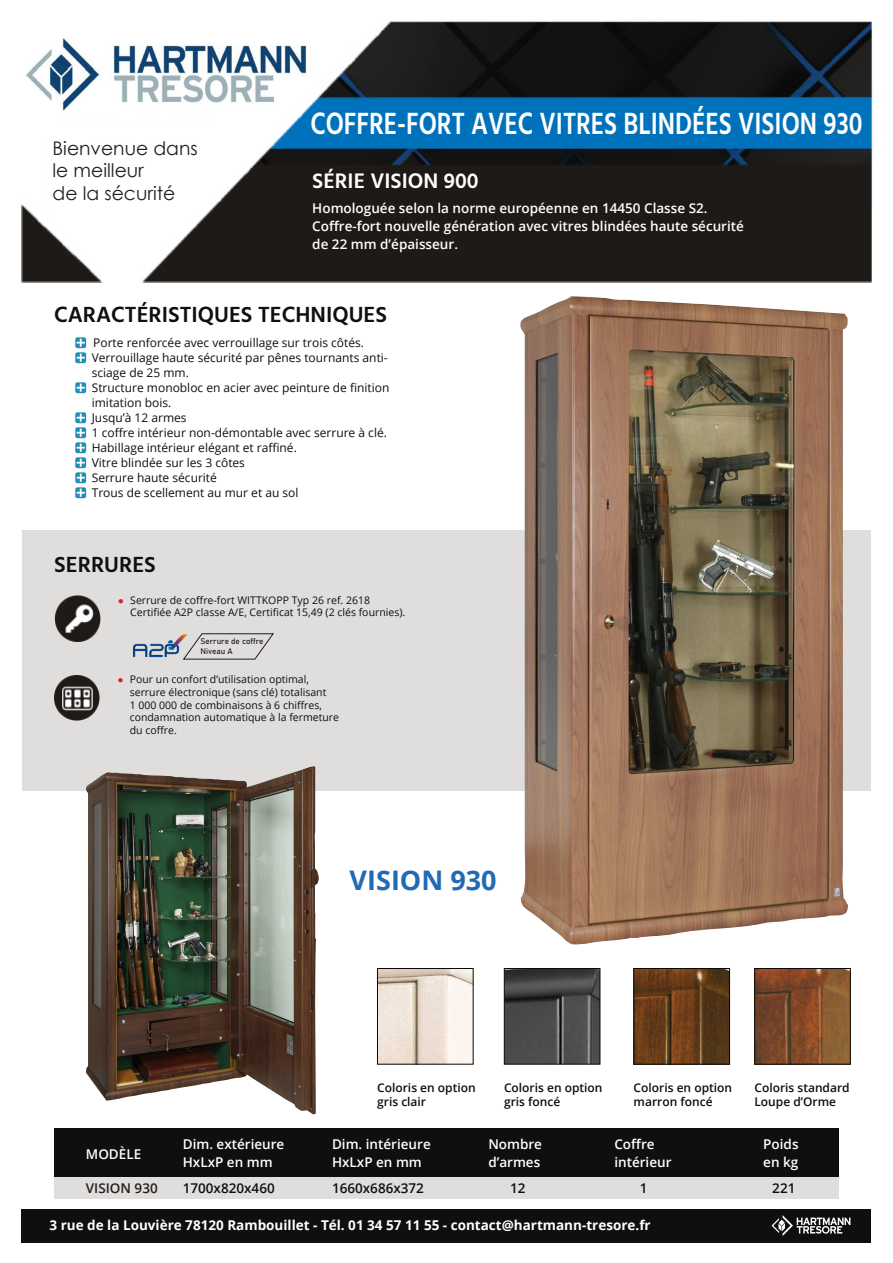
<style>
.page{position:relative;width:893px;height:1263px;background:#fff}
.page>*{position:absolute;margin:0;border:0;box-sizing:border-box;transform-origin:0 0}
.t1{font:600 31.5px "Hind Vadodara";color:#fff;scale:.8 1}
.t2{font:700 27px "Open Sans";color:#226ab4}
.t3{font:600 22.5px "Hind Vadodara";color:#0f0f0f}
.t4{font:600 21.6px "Hind Vadodara";color:#fff}
.t5{font:18.75px "Century Gothic";color:#231f20}
.t6{font:600 13.5px/18px "Open Sans";color:#fff}
.t7{font:700 13.5px "Open Sans";color:#fff}
.t8{font:600 13.5px "Open Sans";color:#0f0f0f}
.t9{font:600 13.5px "Open Sans";color:#211e1c}
.t10{font:12px/15px "Open Sans";color:#0f0f0f}
.t11{font:600 12px "Open Sans";color:#0f0f0f}
.t12{font:10.5px/12.6px "Open Sans";color:#0f0f0f}
.t13{font:8.1px "Bahnschrift";color:#231f20}
.s1{color:#d1232a}
</style>
<div class="page">
<div style="left:54px;top:1177px;width:785px;height:21px;background:#e0dedd"></div>
<div style="left:22px;top:530px;width:849px;height:261px;background:#e0dedd"></div>
<div style="left:21px;top:1209px;width:850px;height:33px;background:#0f0f0f"></div>
<img style="left:21px;top:21px;width:852px;height:261px">
<svg style="left:75px;top:337px;width:11px;height:11px"></svg>
<svg style="left:77px;top:339px;width:8px;height:8px"></svg>
<svg style="left:75px;top:352px;width:11px;height:11px"></svg>
<svg style="left:77px;top:354px;width:8px;height:8px"></svg>
<svg style="left:75px;top:382px;width:11px;height:11px"></svg>
<svg style="left:77px;top:384px;width:8px;height:8px"></svg>
<svg style="left:75px;top:412px;width:11px;height:11px"></svg>
<svg style="left:77px;top:414px;width:8px;height:8px"></svg>
<svg style="left:75px;top:427px;width:11px;height:11px"></svg>
<svg style="left:77px;top:429px;width:8px;height:8px"></svg>
<svg style="left:75px;top:442px;width:11px;height:11px"></svg>
<svg style="left:77px;top:444px;width:8px;height:8px"></svg>
<svg style="left:75px;top:457px;width:11px;height:11px"></svg>
<svg style="left:77px;top:459px;width:8px;height:8px"></svg>
<svg style="left:75px;top:472px;width:11px;height:11px"></svg>
<svg style="left:77px;top:474px;width:8px;height:8px"></svg>
<svg style="left:75px;top:487px;width:11px;height:11px"></svg>
<svg style="left:77px;top:489px;width:8px;height:8px"></svg>
<div style="left:54px;top:1128px;width:785px;height:49px;background:#0f0f0f"></div>
<img style="left:55px;top:596px;width:46px;height:45px">
<svg style="left:182px;top:633px;width:92px;height:27px"></svg>
<img style="left:133px;top:633px;width:60px;height:25px">
<img style="left:21px;top:26px;width:293px;height:93px">
<div style="left:53px;top:141px;width:154px;height:69px;background:#fff"></div>
<svg style="left:771px;top:1215px;width:79px;height:21px"></svg>
<img style="left:379px;top:970px;width:92px;height:92px">
<div style="left:377px;top:968px;width:96px;height:96px;border:1px solid #0a0a09"></div>
<img style="left:506px;top:970px;width:92px;height:92px">
<div style="left:504px;top:968px;width:96px;height:96px;border:1px solid #0a0a09"></div>
<img style="left:636px;top:970px;width:92px;height:92px">
<div style="left:634px;top:968px;width:96px;height:96px;border:1px solid #0a0a09"></div>
<img style="left:756px;top:970px;width:93px;height:92px">
<div style="left:754px;top:968px;width:97px;height:96px;border:1px solid #0a0a09"></div>
<img style="left:55px;top:675px;width:45px;height:46px">
<img style="left:520px;top:296px;width:328px;height:649px">
<img style="left:86px;top:766px;width:233px;height:348px">
<p class="t5" style="left:53px;top:135px;width:147px">Bienvenue dans</p>
<p class="t5" style="left:53px;top:157px;width:93px">le meilleur</p>
<p class="t5" style="left:53px;top:180px;width:124px">de la sécurité</p>
<p class="t1" style="left:310px;top:100px;width:691px">COFFRE-FORT AVEC VITRES BLINDÉES VISION 930</p>
<p class="t4" style="left:312px;top:164px;width:168px">SÉRIE VISION 900</p>
<p class="t6" style="left:312px;top:199px;width:397px">Homologuée selon la norme européenne en 14450 Classe S2.</p>
<p class="t6" style="left:312px;top:217px;width:433px">Coffre-fort nouvelle génération avec vitres blindées haute sécurité de 22 mm d’épaisseur.</p>
<p class="t3" style="left:54px;top:297px;width:335px">CARACTÉRISTIQUES TECHNIQUES</p>
<p class="t10" style="left:93px;top:335px;width:272px">Porte renforcée avec verrouillage sur trois côtés.</p>
<p class="t10" style="left:92px;top:350px;width:298px">Verrouillage haute sécurité par pênes tournants anti&shy;sciage de 25 mm.</p>
<p class="t10" style="left:92px;top:380px;width:299px">Structure monobloc en acier avec peinture de finition imitation bois.</p>
<p class="t10" style="left:92px;top:410px;width:96px">Jusqu’à 12 armes</p>
<p class="t10" style="left:92px;top:425px;width:297px">1 coffre intérieur non-démontable avec serrure à clé.</p>
<p class="t10" style="left:92px;top:440px;width:207px">Habillage intérieur elégant et raffiné.</p>
<p class="t10" style="left:92px;top:455px;width:155px">Vitre blindée sur les 3 côtes</p>
<p class="t10" style="left:92px;top:470px;width:127px">Serrure haute sécurité</p>
<p class="t10" style="left:92px;top:485px;width:208px">Trous de scellement au mur et au sol</p>
<p class="t3" style="left:54px;top:547px;width:103px">SERRURES</p>
<p class="t12" style="left:130px;top:593px;width:277px;text-indent:-12px"><span class="s1">●</span> Serrure de coffre-fort WITTKOPP Typ 26 ref. 2618<br>Certifiée A2P classe A/E, Certificat 15,49 (2 clés fournies).</p>
<p class="t13" style="left:200px;top:636px;width:65px">Serrure de coffre</p>
<p class="t13" style="left:200px;top:646px;width:34px">Niveau A</p>
<p class="t12" style="left:118px;top:673px;width:193px"><span class="s1">●</span> Pour un confort d’utilisation optimal,</p>
<p class="t12" style="left:130px;top:686px;width:198px">serrure électronique (sans clé) totalisant</p>
<p class="t12" style="left:130px;top:698px;width:194px">1 000 000 de combinaisons à 6 chiffres,</p>
<p class="t12" style="left:130px;top:711px;width:211px">condamnation automatique à la fermeture</p>
<p class="t12" style="left:130px;top:723px;width:49px">du coffre.</p>
<p class="t2" style="left:350px;top:861px;width:149px">VISION 930</p>
<p class="t11" style="left:377px;top:1079px;width:100px">Coloris en option</p>
<p class="t11" style="left:377px;top:1094px;width:50px">gris clair</p>
<p class="t11" style="left:504px;top:1079px;width:100px">Coloris en option</p>
<p class="t11" style="left:504px;top:1094px;width:58px">gris foncé</p>
<p class="t11" style="left:634px;top:1079px;width:100px">Coloris en option</p>
<p class="t11" style="left:634px;top:1094px;width:81px">marron foncé</p>
<p class="t11" style="left:754px;top:1079px;width:97px">Coloris standard</p>
<p class="t11" style="left:754px;top:1094px;width:83px">Loupe d’Orme</p>
<p class="t6" style="left:86px;top:1144px;width:57px">MODÈLE</p>
<p class="t6" style="left:183px;top:1135px;width:103px">Dim. extérieure<br>HxLxP en mm</p>
<p class="t6" style="left:332px;top:1135px;width:100px">Dim. intérieure<br>HxLxP en mm</p>
<p class="t6" style="left:488px;top:1135px;width:55px">Nombre</p>
<p class="t6" style="left:488px;top:1153px;width:53px">d’armes</p>
<p class="t6" style="left:614px;top:1135px;width:42px">Coffre</p>
<p class="t6" style="left:614px;top:1153px;width:59px">intérieur</p>
<p class="t6" style="left:763px;top:1135px;width:37px">Poids en kg</p>
<p class="t9" style="left:86px;top:1178px;width:73px">VISION 930</p>
<p class="t8" style="left:183px;top:1178px;width:93px">1700x820x460</p>
<p class="t8" style="left:332px;top:1178px;width:93px">1660x686x372</p>
<p class="t8" style="left:510px;top:1178px;width:17px">12</p>
<p class="t8" style="left:640px;top:1178px;width:9px">1</p>
<p class="t8" style="left:772px;top:1178px;width:25px">221</p>
<p class="t7" style="left:50px;top:1216px;width:603px">3 rue de la Louvière 78120 Rambouillet - Tél. 01 34 57 11 55 - contact@hartmann-tresore.fr</p>
</div>
